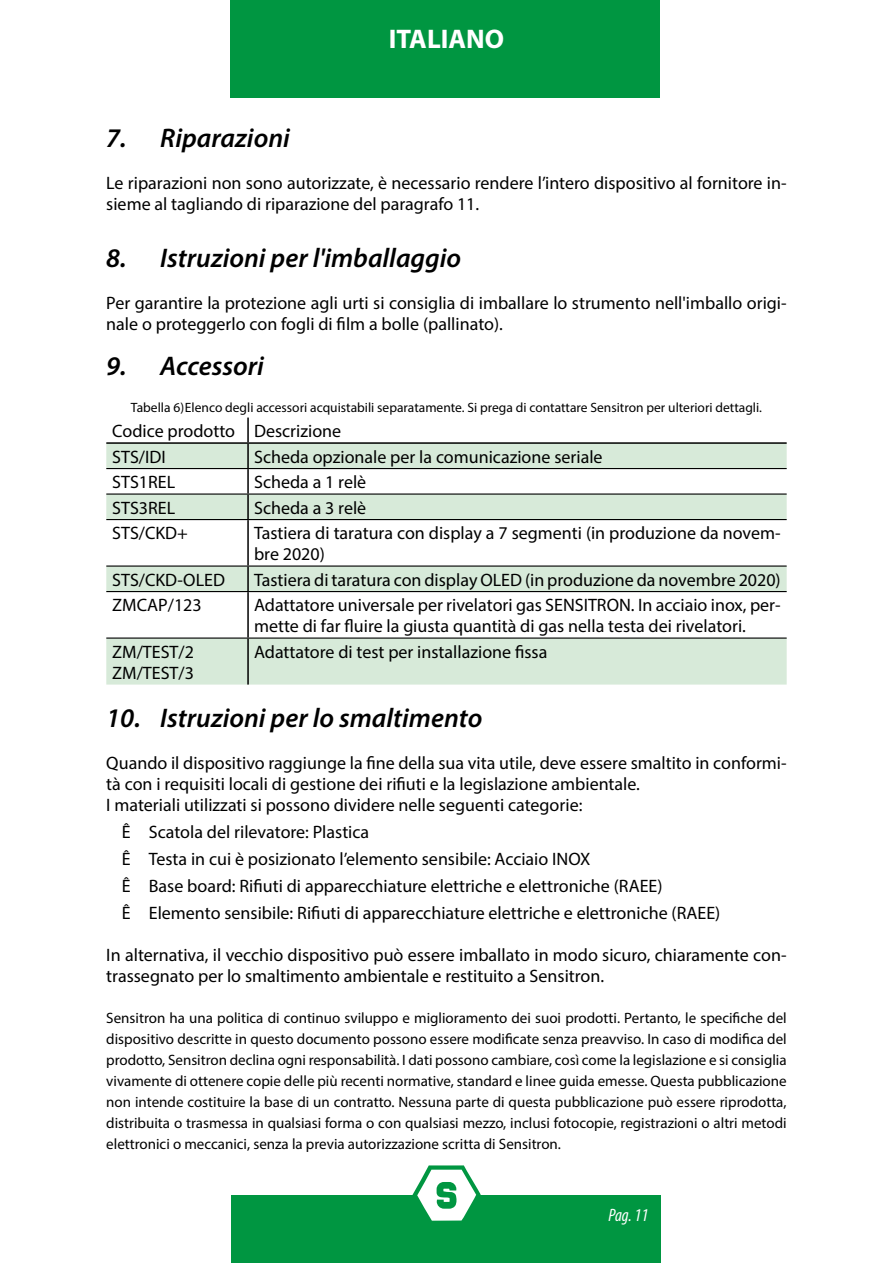
<style>
.page{position:relative;width:893px;height:1263px;background:#fff}
.page>*{position:absolute;margin:0;border:0;box-sizing:border-box;transform-origin:0 0}
.t1{font:italic 600 27px "Myriad Pro";color:#000}
.t2{font:700 27px "Myriad Pro";color:#fff}
.t3{font:18px/21px "Myriad Pro";color:#000}
.t4{font:italic condensed 18px "Myriad Pro";color:#fff}
.t5{font:15px/21px "Myriad Pro";color:#000;text-align:justify}
.t6{font:13.5px "Myriad Pro";color:#000}
</style>
<div class="page">
<div style="left:232px;top:1195px;width:429px;height:68px;background:#009641"></div>
<div style="left:230px;top:0;width:430px;height:98px;background:#009641"></div>
<svg style="left:412px;top:1165px;width:69px;height:56px"></svg>
<svg style="left:106px;top:444px;width:681px;height:240px;fill:#d7ead9"></svg>
<hr style="left:247px;top:417px;width:2px;height:25px;background:#000">
<hr style="left:106px;top:442px;width:142px;height:2px;background:#000">
<hr style="left:248px;top:442px;width:539px;height:2px;background:#000">
<hr style="left:247px;top:444px;width:2px;height:24px;background:#000">
<hr style="left:247px;top:469px;width:2px;height:24px;background:#000">
<hr style="left:247px;top:495px;width:2px;height:24px;background:#000">
<hr style="left:247px;top:520px;width:2px;height:45px;background:#000">
<hr style="left:247px;top:567px;width:2px;height:24px;background:#000">
<hr style="left:247px;top:592px;width:2px;height:45px;background:#000">
<hr style="left:247px;top:639px;width:2px;height:45px;background:#000">
<hr style="left:106px;top:468px;width:142px;height:1px;background:#000">
<hr style="left:248px;top:468px;width:539px;height:1px;background:#000">
<hr style="left:106px;top:493px;width:142px;height:2px;background:#000">
<hr style="left:248px;top:493px;width:539px;height:2px;background:#000">
<hr style="left:106px;top:519px;width:142px;height:1px;background:#000">
<hr style="left:248px;top:519px;width:539px;height:1px;background:#000">
<hr style="left:106px;top:565px;width:142px;height:2px;background:#000">
<hr style="left:248px;top:565px;width:539px;height:2px;background:#000">
<hr style="left:106px;top:591px;width:142px;height:1px;background:#000">
<hr style="left:248px;top:591px;width:539px;height:1px;background:#000">
<hr style="left:106px;top:637px;width:142px;height:2px;background:#000">
<hr style="left:248px;top:637px;width:539px;height:2px;background:#000">
<h1 class="t2" style="left:389px;top:22px;width:117px">ITALIANO</h1>
<h1 class="t1" style="left:106px;top:120px;width:185px">7. Riparazioni</h1>
<p class="t3" style="left:106px;top:172px;width:682px">Le riparazioni non sono autorizzate, è necessario rendere l’intero dispositivo al fornitore in&shy;sieme al tagliando di riparazione del paragrafo 11.</p>
<h1 class="t1" style="left:106px;top:241px;width:356px">8. Istruzioni per l'imballaggio</h1>
<p class="t3" style="left:106px;top:292px;width:682px">Per garantire la protezione agli urti si consiglia di imballare lo strumento nell'imballo origi&shy;nale o proteggerlo con fogli di film a bolle (pallinato).</p>
<h1 class="t1" style="left:106px;top:349px;width:159px">9. Accessori</h1>
<p class="t6" style="left:131px;top:399px;width:633px">Tabella 6)Elenco degli accessori acquistabili separatamente. Si prega di contattare Sensitron per ulteriori dettagli.</p>
<p class="t3" style="left:112px;top:418px;width:230px;line-height:25.5px">Codice prodotto Descrizione<br>STS/IDI</p>
<p class="t3" style="left:254px;top:446px;width:350px">Scheda opzionale per la comunicazione seriale</p>
<p class="t3" style="left:112px;top:471px;width:64px">STS1REL</p>
<p class="t3" style="left:254px;top:471px;width:114px">Scheda a 1 relè</p>
<p class="t3" style="left:112px;top:497px;width:64px">STS3REL</p>
<p class="t3" style="left:254px;top:497px;width:114px">Scheda a 3 relè</p>
<p class="t3" style="left:112px;top:522px;width:77px">STS/CKD+</p>
<p class="t3" style="left:254px;top:522px;width:528px">Tastiera di taratura con display a 7 segmenti (in produzione da novem&shy;bre 2020)</p>
<p class="t3" style="left:112px;top:569px;width:114px">STS/CKD-OLED</p>
<p class="t3" style="left:254px;top:569px;width:528px">Tastiera di taratura con display OLED (in produzione da novembre 2020)</p>
<p class="t3" style="left:112px;top:594px;width:91px">ZMCAP/123</p>
<p class="t3" style="left:254px;top:594px;width:528px">Adattatore universale per rivelatori gas SENSITRON. In acciaio inox, per&shy;mette di far fluire la giusta quantità di gas nella testa dei rivelatori.</p>
<p class="t3" style="left:112px;top:641px;width:83px">ZM/TEST/2<br>ZM/TEST/3</p>
<p class="t3" style="left:254px;top:641px;width:295px">Adattatore di test per installazione fissa</p>
<h1 class="t1" style="left:106px;top:701px;width:378px">10. Istruzioni per lo smaltimento</h1>
<p class="t3" style="left:106px;top:753px;width:682px">Quando il dispositivo raggiunge la fine della sua vita utile, deve essere smaltito in conformi&shy;tà con i requisiti locali di gestione dei rifiuti e la legislazione ambientale.<br>I materiali utilizzati si possono dividere nelle seguenti categorie:</p>
<p class="t3" style="left:122px;top:819px;width:600px;line-height:27px">³ Scatola del rilevatore: Plastica<br>³ Testa in cui è posizionato l’elemento sensibile: Acciaio INOX<br>³ Base board: Rifiuti di apparecchiature elettriche e elettroniche (RAEE)<br>³ Elemento sensibile: Rifiuti di apparecchiature elettriche e elettroniche (RAEE)</p>
<p class="t3" style="left:106px;top:945px;width:682px">In alternativa, il vecchio dispositivo può essere imballato in modo sicuro, chiaramente con&shy;trassegnato per lo smaltimento ambientale e restituito a Sensitron.</p>
<p class="t5" style="left:106px;top:1007px;width:682px">Sensitron ha una politica di continuo sviluppo e miglioramento dei suoi prodotti. Pertanto, le specifiche del dispositivo descritte in questo documento possono essere modificate senza preavviso. In caso di modifica del prodotto, Sensitron declina ogni responsabilità. I dati possono cambiare, così come la legislazione e si consiglia vivamente di ottenere copie delle più recenti normative, standard e linee guida emesse. Questa pubblicazione non intende costituire la base di un contratto. Nessuna parte di questa pubblicazione può essere riprodotta, distribuita o trasmessa in qualsiasi forma o con qualsiasi mezzo, inclusi fotocopie, registrazioni o altri metodi elettronici o meccanici, senza la previa autorizzazione scritta di Sensitron.</p>
<p class="t4" style="left:608px;top:1204px;width:42px">Pag. 11</p>
</div>
